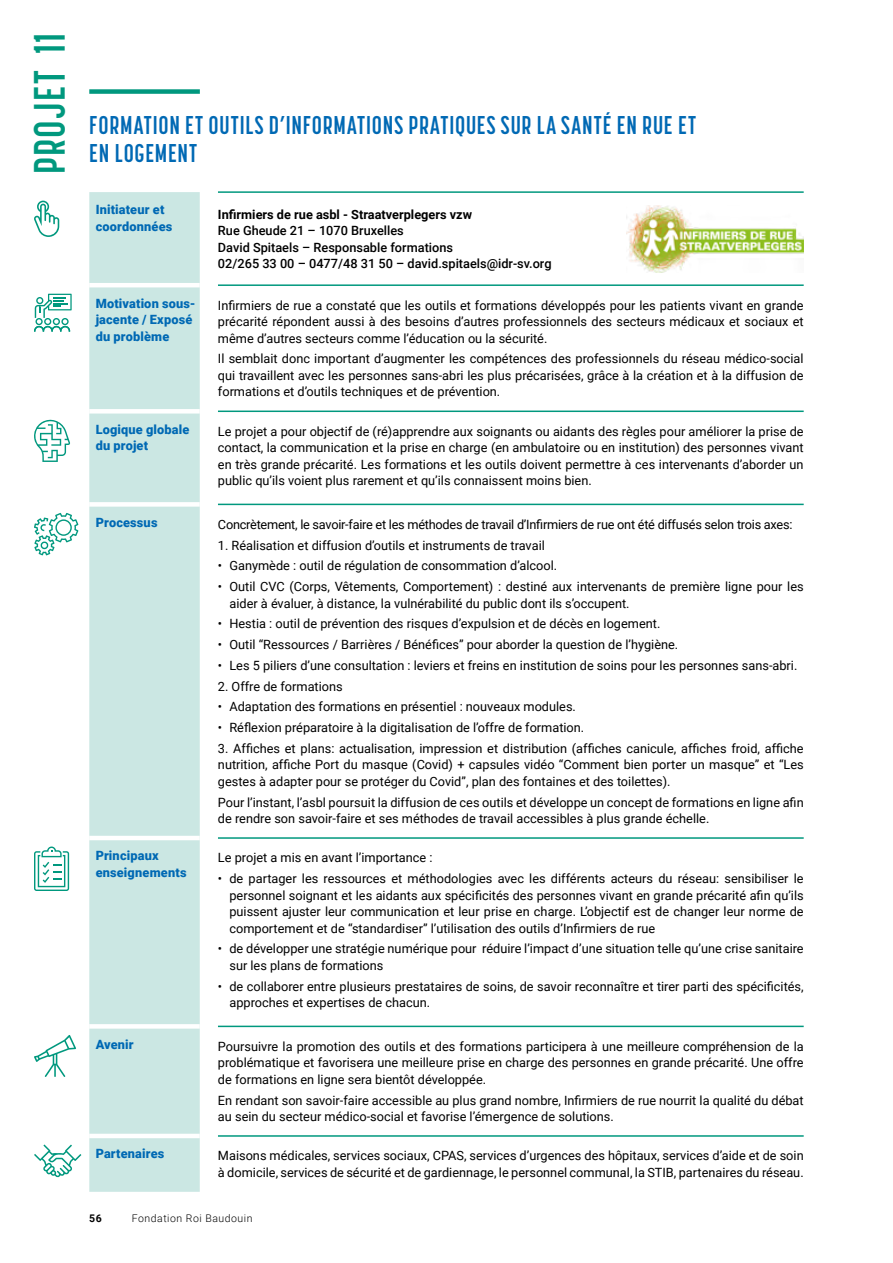
<style>
.page{position:relative;width:893px;height:1263px;background:#fff}
.page>*{position:absolute;margin:0;border:0;box-sizing:border-box;transform-origin:0 0}
.Titre_1_Korolev_comp{font:700 43.65px "Korolev Compressed";letter-spacing:.03em;color:#00987e}
.Titre_1_Korolev_comp-2{font:700 25.5px/28.5px "Korolev Compressed";letter-spacing:.03em;color:#0069b4}
.t1{font:12.75px/16.5px "Roboto";color:#000;text-align:justify}
.body{font:900 12.75px/16.5px "Roboto";letter-spacing:.015em;color:#0069b4}
.t2{font:500 12.75px "Roboto";color:#000}
.t3{font:12.75px "Roboto";letter-spacing:-.02em;color:#000}
.t4{font:700 12.75px "Roboto";color:#000}
.t5{font:300 10.5px "Roboto";letter-spacing:.05em;color:#000}
.t6{font:700 10.5px "Roboto";color:#000}
</style>
<div class="page">
<div style="left:89px;top:89px;width:111px;height:5px;background:#00987e"></div>
<div style="left:89px;top:192px;width:111px;height:1000px;background:#cbe7e3"></div>
<hr style="left:89px;top:283px;width:111px;height:4px;background:#fff">
<hr style="left:89px;top:409px;width:111px;height:4px;background:#fff">
<div style="left:89px;top:502px;width:111px;height:5px;background:#fff"></div>
<hr style="left:89px;top:836px;width:111px;height:4px;background:#fff">
<div style="left:89px;top:1024px;width:111px;height:5px;background:#fff"></div>
<hr style="left:89px;top:1134px;width:111px;height:4px;background:#fff">
<hr style="left:218px;top:191px;width:586px;height:2px;background:#00987e">
<hr style="left:218px;top:284px;width:586px;height:2px;background:#00987e">
<hr style="left:218px;top:410px;width:586px;height:2px;background:#00987e">
<hr style="left:218px;top:504px;width:586px;height:1px;background:#00987e">
<hr style="left:218px;top:837px;width:586px;height:2px;background:#00987e">
<hr style="left:218px;top:1026px;width:586px;height:1px;background:#00987e">
<hr style="left:218px;top:1135px;width:586px;height:2px;background:#00987e">
<svg style="left:34px;top:201px;width:25px;height:36px"></svg>
<svg style="left:34px;top:294px;width:38px;height:38px"></svg>
<svg style="left:34px;top:419px;width:36px;height:43px"></svg>
<svg style="left:34px;top:513px;width:44px;height:42px"></svg>
<svg style="left:34px;top:846px;width:35px;height:45px"></svg>
<svg style="left:34px;top:1035px;width:42px;height:42px"></svg>
<svg style="left:34px;top:1144px;width:47px;height:33px"></svg>
<img style="left:627px;top:205px;width:176px;height:68px">
<p class="Titre_1_Korolev_comp" style="left:25px;top:174px;width:143px;rotate:-90deg">PROJET 11</p>
<p class="Titre_1_Korolev_comp-2" style="left:89px;top:110px;width:608px">FORMATION ET OUTILS D’INFORMATIONS PRATIQUES SUR LA SANTÉ EN RUE ET<br>EN LOGEMENT</p>
<p class="body" style="left:96px;top:201px;width:78px">Initiateur et coordonnées</p>
<p class="t4" style="left:218px;top:205px;width:256px">Infirmiers de rue asbl - Straatverplegers vzw</p>
<p class="t2" style="left:218px;top:222px;width:187px">Rue Gheude 21 – 1070 Bruxelles</p>
<p class="t2" style="left:218px;top:238px;width:237px">David Spitaels – Responsable formations</p>
<p class="t2" style="left:218px;top:255px;width:335px">02/265 33 00 – 0477/48 31 50 – david.spitaels@idr-sv.org</p>
<p class="body" style="left:96px;top:294px;width:102px">Motivation sous&shy;jacente / Exposé du problème</p>
<p class="t1" style="left:218px;top:296px;width:587px">Infirmiers de rue a constaté que les outils et formations développés pour les patients vivant en grande précarité répondent aussi à des besoins d’autres professionnels des secteurs médicaux et sociaux et même d’autres secteurs comme l’éducation ou la sécurité.</p>
<p class="t1" style="left:218px;top:350px;width:587px">Il semblait donc important d’augmenter les compétences des professionnels du réseau médico-social qui travaillent avec les personnes sans-abri les plus précarisées, grâce à la création et à la diffusion de formations et d’outils techniques et de prévention.</p>
<p class="body" style="left:96px;top:420px;width:95px">Logique globale du projet</p>
<p class="t1" style="left:218px;top:422px;width:587px">Le projet a pour objectif de (ré)apprendre aux soignants ou aidants des règles pour améliorer la prise de contact, la communication et la prise en charge (en ambulatoire ou en institution) des personnes vivant en très grande précarité. Les formations et les outils doivent permettre à ces intervenants d’aborder un public qu’ils voient plus rarement et qu’ils connaissent moins bien.</p>
<p class="body" style="left:96px;top:513px;width:63px">Processus</p>
<p class="t3" style="left:218px;top:515px;width:576px">Concrètement, le savoir-faire et les méthodes de travail d’Infirmiers de rue ont été diffusés selon trois axes:</p>
<p class="t1" style="left:218px;top:536px;width:328px">1. Réalisation et diffusion d’outils et instruments de travail</p>
<p class="t1" style="left:218px;top:557px;width:341px">• Ganymède : outil de régulation de consommation d’alcool.</p>
<p class="t1" style="left:229px;top:578px;width:576px;text-indent:-11px">• Outil CVC (Corps, Vêtements, Comportement) : destiné aux intervenants de première ligne pour les aider à évaluer, à distance, la vulnérabilité du public dont ils s’occupent.</p>
<p class="t1" style="left:218px;top:615px;width:444px">• Hestia : outil de prévention des risques d’expulsion et de décès en logement.</p>
<p class="t1" style="left:218px;top:636px;width:462px">• Outil “Ressources / Barrières / Bénéfices” pour aborder la question de l’hygiène.</p>
<p class="t1" style="left:218px;top:657px;width:581px">• Les 5 piliers d’une consultation : leviers et freins en institution de soins pour les personnes sans-abri.</p>
<p class="t1" style="left:218px;top:677px;width:126px">2. Offre de formations</p>
<p class="t1" style="left:218px;top:698px;width:359px">• Adaptation des formations en présentiel : nouveaux modules.</p>
<p class="t1" style="left:218px;top:719px;width:368px">• Réflexion préparatoire à la digitalisation de l’offre de formation.</p>
<p class="t1" style="left:218px;top:740px;width:587px">3. Affiches et plans: actualisation, impression et distribution (affiches canicule, affiches froid, affiche nutrition, affiche Port du masque (Covid) + capsules vidéo “Comment bien porter un masque” et “Les gestes à adapter pour se protéger du Covid”, plan des fontaines et des toilettes).</p>
<p class="t1" style="left:218px;top:793px;width:587px">Pour l’instant, l’asbl poursuit la diffusion de ces outils et développe un concept de formations en ligne afin de rendre son savoir-faire et ses méthodes de travail accessibles à plus grande échelle.</p>
<p class="body" style="left:96px;top:847px;width:92px">Principaux enseignements</p>
<p class="t1" style="left:218px;top:849px;width:216px">Le projet a mis en avant l’importance :</p>
<p class="t1" style="left:229px;top:870px;width:576px;text-indent:-11px">• de partager les ressources et méthodologies avec les différents acteurs du réseau: sensibiliser le personnel soignant et les aidants aux spécificités des personnes vivant en grande précarité afin qu’ils puissent ajuster leur communication et leur prise en charge. L’objectif est de changer leur norme de comportement et de “standardiser” l’utilisation des outils d’Infirmiers de rue</p>
<p class="t1" style="left:229px;top:940px;width:576px;text-indent:-11px">• de développer une stratégie numérique pour réduire l’impact d’une situation telle qu’une crise sanitaire sur les plans de formations</p>
<p class="t1" style="left:229px;top:977px;width:576px;text-indent:-11px">• de collaborer entre plusieurs prestataires de soins, de savoir reconnaître et tirer parti des spécificités, approches et expertises de chacun.</p>
<p class="body" style="left:96px;top:1035px;width:40px">Avenir</p>
<p class="t1" style="left:218px;top:1037px;width:587px">Poursuivre la promotion des outils et des formations participera à une meilleure compréhension de la problématique et favorisera une meilleure prise en charge des personnes en grande précarité. Une offre de formations en ligne sera bientôt développée.</p>
<p class="t1" style="left:218px;top:1091px;width:587px">En rendant son savoir-faire accessible au plus grand nombre, Infirmiers de rue nourrit la qualité du débat au sein du secteur médico-social et favorise l’émergence de solutions.</p>
<p class="body" style="left:96px;top:1145px;width:70px">Partenaires</p>
<p class="t1" style="left:218px;top:1147px;width:587px">Maisons médicales, services sociaux, CPAS, services d’urgences des hôpitaux, services d’aide et de soin à domicile, services de sécurité et de gardiennage, le personnel communal, la STIB, partenaires du réseau.</p>
<p class="t6" style="left:89px;top:1211px;width:14px">56</p>
<p class="t5" style="left:132px;top:1211px;width:122px">Fondation Roi Baudouin</p>
</div>
